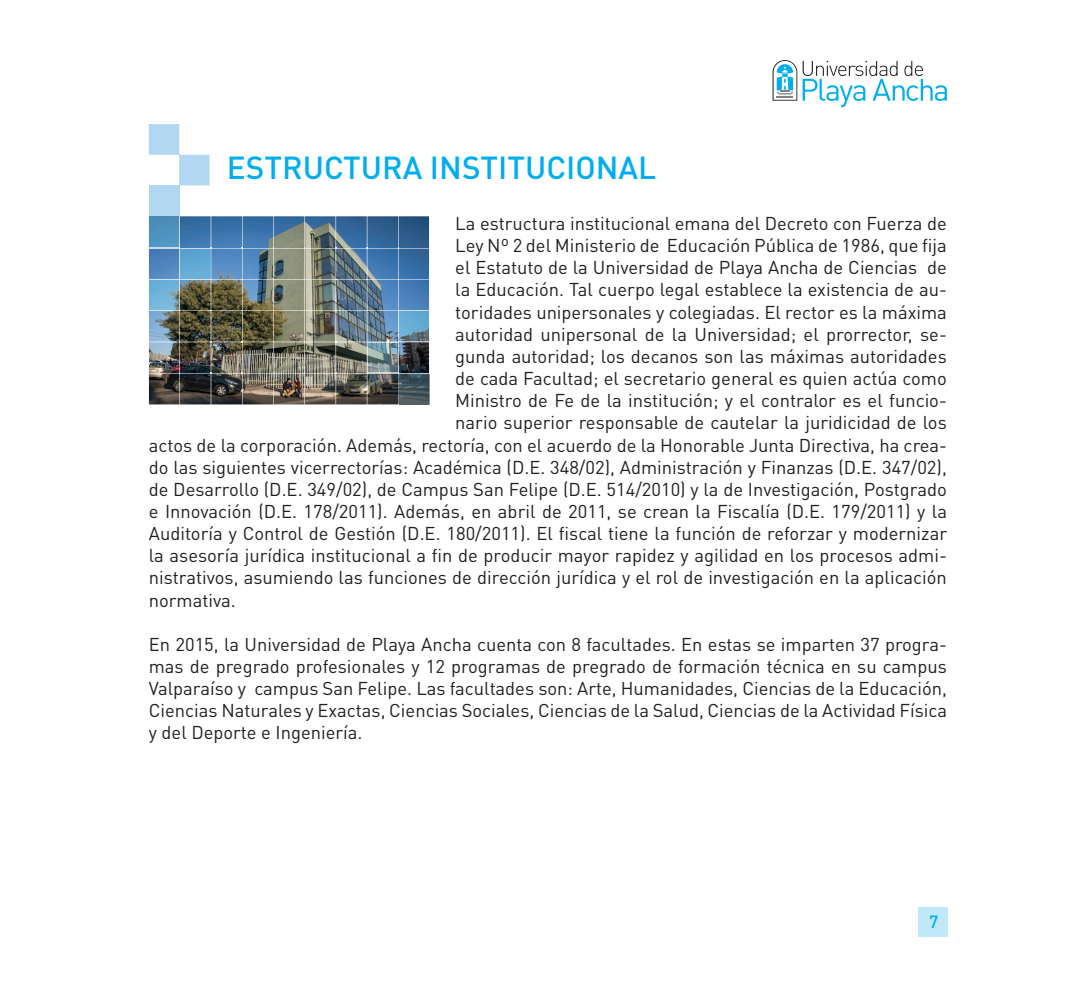
<style>
.page{position:relative;width:1071px;height:993px;background:#fff}
.page>*{position:absolute;margin:0;border:0;box-sizing:border-box;transform-origin:0 0}
.t1{font:500 31.5px "DIN Pro";color:#00aeef}
.t2{font:18.38px/22.1px "DIN Pro";color:#231f20;text-align:justify}
.t3{font:500 17.5px "DIN Pro";color:#00aeef}
</style>
<div class="page">
<div style="left:919px;top:907px;width:29px;height:29px;background:#c1e8f8"></div>
<svg style="left:773px;top:60px;width:24px;height:41px"></svg>
<svg style="left:803px;top:61px;width:144px;height:46px"></svg>
<img style="left:149px;top:216px;width:280px;height:188px">
<img style="left:368px;top:342px;width:30px;height:31px">
<img style="left:399px;top:311px;width:30px;height:30px">
<img style="left:399px;top:374px;width:30px;height:30px">
<img style="left:181px;top:249px;width:30px;height:30px">
<img style="left:149px;top:280px;width:31px;height:30px">
<img style="left:149px;top:216px;width:31px;height:32px">
<img style="left:149px;top:279px;width:280px;height:1px">
<img style="left:180px;top:279px;width:31px;height:1px">
<img style="left:149px;top:310px;width:280px;height:1px">
<img style="left:149px;top:341px;width:280px;height:1px">
<img style="left:149px;top:373px;width:280px;height:1px">
<img style="left:181px;top:248px;width:248px;height:1px">
<img style="left:149px;top:248px;width:31px;height:1px">
<svg style="left:429px;top:247px;width:1px;height:158px"></svg>
<svg style="left:398px;top:216px;width:1px;height:189px"></svg>
<img style="left:367px;top:216px;width:1px;height:188px">
<img style="left:336px;top:216px;width:1px;height:188px">
<img style="left:304px;top:216px;width:1px;height:188px">
<img style="left:273px;top:216px;width:1px;height:188px">
<img style="left:242px;top:216px;width:1px;height:188px">
<img style="left:211px;top:216px;width:1px;height:188px">
<svg style="left:180px;top:216px;width:1px;height:189px"></svg>
<svg style="left:149px;top:124px;width:61px;height:61px"></svg>
<div style="left:149px;top:185px;width:30px;height:31px;background:#b1d7f1"></div>
<p class="t1" style="left:227px;top:146px;width:431px">ESTRUCTURA INSTITUCIONAL</p>
<p class="t2" style="left:455px;top:212px;width:493px">La estructura institucional emana del Decreto con Fuerza de Ley Nº 2 del Ministerio de Educación Pública de 1986, que fija el Estatuto de la Universidad de Playa Ancha de Ciencias de la Educación. Tal cuerpo legal establece la existencia de au&shy;toridades unipersonales y colegiadas. El rector es la máxima autoridad unipersonal de la Universidad; el prorrector, se&shy;gunda autoridad; los decanos son las máximas autoridades de cada Facultad; el secretario general es quien actúa como Ministro de Fe de la institución; y el contralor es el funcio&shy;nario superior responsable de cautelar la juridicidad de los</p>
<p class="t2" style="left:149px;top:433px;width:800px">actos de la corporación. Además, rectoría, con el acuerdo de la Honorable Junta Directiva, ha crea&shy;do las siguientes vicerrectorías: Académica (D.E. 348/02), Administración y Finanzas (D.E. 347/02), de Desarrollo (D.E. 349/02), de Campus San Felipe (D.E. 514/2010) y la de Investigación, Postgrado e Innovación (D.E. 178/2011). Además, en abril de 2011, se crean la Fiscalía (D.E. 179/2011) y la Auditoría y Control de Gestión (D.E. 180/2011). El fiscal tiene la función de reforzar y modernizar la asesoría jurídica institucional a fin de producir mayor rapidez y agilidad en los procesos admi&shy;nistrativos, asumiendo las funciones de dirección jurídica y el rol de investigación en la aplicación normativa.</p>
<p class="t2" style="left:149px;top:632px;width:800px">En 2015, la Universidad de Playa Ancha cuenta con 8 facultades. En estas se imparten 37 progra&shy;mas de pregrado profesionales y 12 programas de pregrado de formación técnica en su campus Valparaíso y campus San Felipe. Las facultades son: Arte, Humanidades, Ciencias de la Educación, Ciencias Naturales y Exactas, Ciencias Sociales, Ciencias de la Salud, Ciencias de la Actividad Física y del Deporte e Ingeniería.</p>
<p class="t3" style="left:929px;top:909px;width:11px">7</p>
</div>
